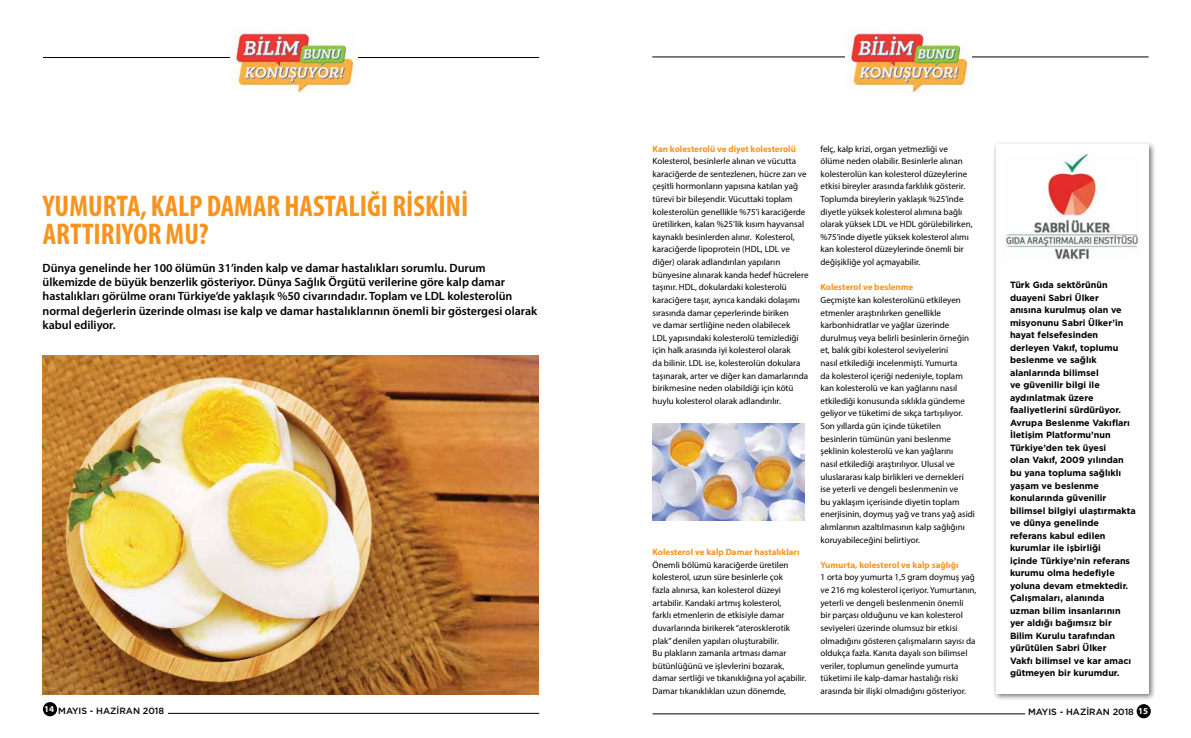
<style>
.page{position:relative;width:1191px;height:738px;background:#fff}
.page>*{position:absolute;margin:0;border:0;box-sizing:border-box;transform-origin:0 0}
.t1{font:700 condensed 30px/28px "Myriad Pro";color:#f7941e}
.t2{font:600 12px/14.4px "Myriad Pro";color:#000}
.t3{font:9px/12.6px "Myriad Pro";color:#000}
.t4{font:700 9px/12.5px "Gotham";color:#000}
.t5{font:700 9px "Myriad Pro";color:#f7941e}
.t6{font:500 9px "Gotham";color:#000}
.s1{font-family:"Myriad Pro";font-weight:700;color:#fff}
</style>
<div class="page">
<hr style="left:943px;top:57px;width:205px;height:1px;background:#000">
<hr style="left:652px;top:57px;width:208px;height:1px;background:#000">
<hr style="left:353px;top:57px;width:186px;height:1px;background:#000">
<hr style="left:43px;top:57px;width:201px;height:1px;background:#000">
<img style="left:231px;top:29px;width:126px;height:65px">
<img style="left:845px;top:29px;width:126px;height:65px">
<div style="left:1136px;top:703px;width:14px;height:14px;background:#000;border-radius:50%"></div>
<hr style="left:652px;top:713px;width:373px;height:1px;background:#000">
<div style="left:43px;top:701px;width:14px;height:14px;background:#000;border-radius:50%"></div>
<hr style="left:168px;top:712px;width:371px;height:1px;background:#000">
<div style="left:992px;top:141px;width:163px;height:560px;background:#000;opacity:.55"></div>
<div style="left:996px;top:145px;width:152px;height:548px;background:#fff"></div>
<img style="left:1003px;top:154px;width:138px;height:107px">
<img style="left:43px;top:355px;width:496px;height:338px">
<img style="left:652px;top:423px;width:152px;height:96px">
<h1 class="t1" style="left:43px;top:191px;width:427px">YUMURTA, KALP DAMAR HASTALIĞI RISKINI<br>ARTTIRIYOR MU?</h1>
<p class="t2" style="left:43px;top:260px;width:496px">Dünya genelinde her 100 ölümün 31’inden kalp ve damar hastalıkları sorumlu. Durum ülkemizde de büyük benzerlik gösteriyor. Dünya Sağlık Örgütü verilerine göre kalp damar hastalıkları görülme oranı Türkiye’de yaklaşık %50 civarındadır. Toplam ve LDL kolesterolün normal değerlerin üzerinde olması ise kalp ve damar hastalıklarının önemli bir göstergesi olarak kabul ediliyor.</p>
<p class="t5" style="left:652px;top:142px;width:145px">Kan kolesterolü ve diyet kolesterolü</p>
<p class="t3" style="left:652px;top:154px;width:157px">Kolesterol, besinlerle alınan ve vücutta karaciğerde de sentezlenen, hücre zarı ve çeşitli hormonların yapısına katılan yağ türevi bir bileşendir. Vücuttaki toplam kolesterolün genellikle %75’i karaciğerde üretilirken, kalan %25’lik kısım hayvansal kaynaklı besinlerden alınır. Kolesterol, karaciğerde lipoprotein (HDL, LDL ve diğer) olarak adlandırılan yapıların bünyesine alınarak kanda hedef hücrelere taşınır. HDL, dokulardaki kolesterolü karaciğere taşır, ayrıca kandaki dolaşımı sırasında damar çeperlerinde biriken<br>ve damar sertliğine neden olabilecek<br>LDL yapısındaki kolesterolü temizlediği için halk arasında iyi kolesterol olarak<br>da bilinir. LDL ise, kolesterolün dokulara taşınarak, arter ve diğer kan damarlarında birikmesine neden olabildiği için kötü huylu kolesterol olarak adlandırılır.</p>
<p class="t5" style="left:652px;top:546px;width:148px">Kolesterol ve kalp Damar hastalıkları</p>
<p class="t3" style="left:652px;top:558px;width:155px">Önemli bölümü karaciğerde üretilen kolesterol, uzun süre besinlerle çok<br>fazla alınırsa, kan kolesterol düzeyi artabilir. Kandaki artmış kolesterol,<br>farklı etmenlerin de etkisiyle damar duvarlarında birikerek “aterosklerotik plak” denilen yapıları oluşturabilir.<br>Bu plakların zamanla artması damar bütünlüğünü ve işlevlerini bozarak, damar sertliği ve tıkanıklığına yol açabilir.<br>Damar tıkanıklıkları uzun dönemde,</p>
<p class="t3" style="left:820px;top:142px;width:153px">felç, kalp krizi, organ yetmezliği ve ölüme neden olabilir. Besinlerle alınan kolesterolün kan kolesterol düzeylerine etkisi bireyler arasında farklılık gösterir.<br>Toplumda bireylerin yaklaşık %25’inde diyetle yüksek kolesterol alımına bağlı olarak yüksek LDL ve HDL görülebilirken, %75’inde diyetle yüksek kolesterol alımı kan kolesterol düzeylerinde önemli bir değişikliğe yol açmayabilir.</p>
<p class="t5" style="left:820px;top:281px;width:94px">Kolesterol ve beslenme</p>
<p class="t3" style="left:820px;top:293px;width:156px">Geçmişte kan kolesterolünü etkileyen etmenler araştırılırken genellikle karbonhidratlar ve yağlar üzerinde durulmuş veya belirli besinlerin örneğin et, balık gibi kolesterol seviyelerini<br>nasıl etkilediği incelenmişti. Yumurta<br>da kolesterol içeriği nedeniyle, toplam kan kolesterolü ve kan yağlarını nasıl etkilediği konusunda sıklıkla gündeme geliyor ve tüketimi de sıkça tartışılıyor.<br>Son yıllarda gün içinde tüketilen besinlerin tümünün yani beslenme şeklinin kolesterolü ve kan yağlarını<br>nasıl etkilediği araştırılıyor. Ulusal ve uluslararası kalp birlikleri ve dernekleri ise yeterli ve dengeli beslenmenin ve<br>bu yaklaşım içerisinde diyetin toplam enerjisinin, doymuş yağ ve trans yağ asidi alımlarının azaltılmasının kalp sağlığını koruyabileceğini belirtiyor.</p>
<p class="t5" style="left:820px;top:558px;width:139px">Yumurta, kolesterol ve kalp sağlığı</p>
<p class="t3" style="left:820px;top:570px;width:157px">1 orta boy yumurta 1,5 gram doymuş yağ ve 216 mg kolesterol içeriyor. Yumurtanın, yeterli ve dengeli beslenmenin önemli<br>bir parçası olduğunu ve kan kolesterol seviyeleri üzerinde olumsuz bir etkisi olmadığını gösteren çalışmaların sayısı da oldukça fazla. Kanıta dayalı son bilimsel veriler, toplumun genelinde yumurta tüketimi ile kalp-damar hastalığı riski arasında bir ilişki olmadığını gösteriyor.</p>
<p class="t4" style="left:1010px;top:278px;width:127px">Türk Gıda sektörünün duayeni Sabri Ülker<br>anısına kurulmuş olan ve misyonunu Sabri Ülker’in hayat felsefesinden derleyen Vakıf, toplumu beslenme ve sağlık alanlarında bilimsel<br>ve güvenilir bilgi ile aydınlatmak üzere faaliyetlerini sürdürüyor.<br>Avrupa Beslenme Vakıfları<br>İletişim Platformu’nun<br>Türkiye’den tek üyesi<br>olan Vakıf, 2009 yılından bu yana topluma sağlıklı yaşam ve beslenme konularında güvenilir bilimsel bilgiyi ulaştırmakta ve dünya genelinde referans kabul edilen kurumlar ile işbirliği<br>içinde Türkiye’nin referans kurumu olma hedefiyle yoluna devam etmektedir.<br>Çalışmaları, alanında uzman bilim insanlarının yer aldığı bağımsız bir<br>Bilim Kurulu tarafından yürütülen Sabri Ülker<br>Vakfı bilimsel ve kar amacı gütmeyen bir kurumdur.</p>
<p class="t6" style="left:44px;top:704px;width:121px"><sup>14</sup> MAYIS - HAZİRAN 2018</p>
<p class="t6" style="left:1028px;top:705px;width:122px">MAYIS - HAZİRAN 2018 <span class="s1">15</span></p>
</div>
